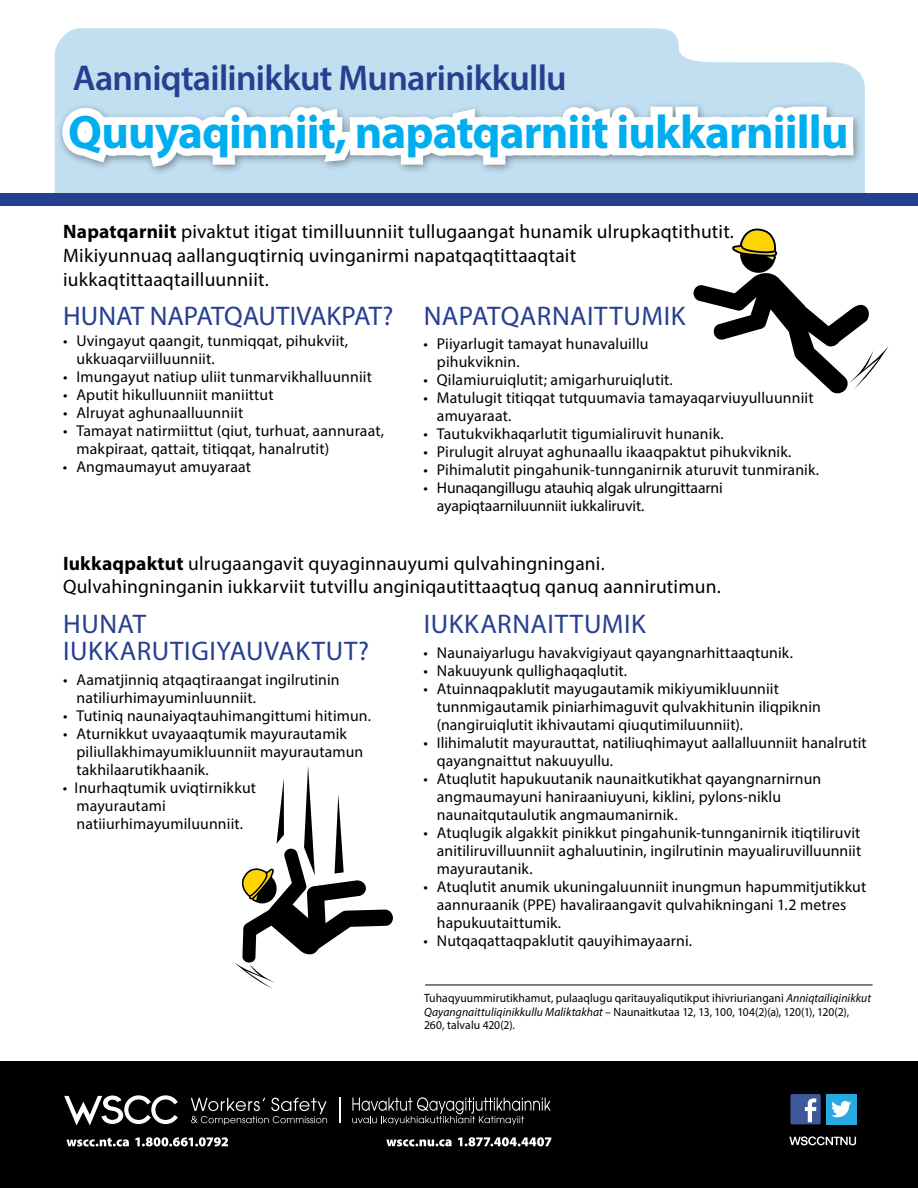
<style>
.page{position:relative;width:918px;height:1188px;background:#fff}
.page>*{position:absolute;margin:0;border:0;box-sizing:border-box;transform-origin:0 0}
.t1{font:700 87px "Myriad Pro";letter-spacing:-.02em;color:#00aeef}
.t2{font:700 47.25px "Myriad Pro";letter-spacing:-.02em;color:#00aeef}
.t3{font:600 45.9px "Myriad Pro";letter-spacing:-.02em;color:#25408f}
.t4{font:600 36px "Myriad Pro";letter-spacing:-.02em;color:#25408f}
.t5{font:27px/27px "Myriad Pro";letter-spacing:.015em;color:#25408f}
.t6{font:27px "Myriad Pro";letter-spacing:-.005em;color:#25408f}
.t7{font:19.5px/24px "Myriad Pro";letter-spacing:.01em;color:#000}
.t8{font:15.75px/18px "Myriad Pro";letter-spacing:.01em;color:#000}
.t9{font:15.75px/18px "Myriad Pro";letter-spacing:-.01em;color:#000}
.t10{font:12px/13.5px "Myriad Pro";letter-spacing:.005em;color:#000}
.s1{font-weight:700}
.s2{font-style:italic}
</style>
<div class="page">
<div style="left:1px;top:1061px;width:917px;height:127px;background:#000"></div>
<div style="left:790px;top:1094px;width:31px;height:30px;background:#3e5899;border-radius:2px"></div>
<svg style="left:805px;top:1098px;width:11px;height:24px"></svg>
<div style="left:826px;top:1094px;width:30px;height:30px;background:#27aae1"></div>
<svg style="left:831px;top:1101px;width:20px;height:16px"></svg>
<svg style="left:789px;top:1136px;width:67px;height:9px"></svg>
<svg style="left:66px;top:1138px;width:63px;height:8px"></svg>
<svg style="left:135px;top:1137px;width:93px;height:9px"></svg>
<svg style="left:386px;top:1139px;width:66px;height:7px"></svg>
<svg style="left:458px;top:1137px;width:93px;height:9px"></svg>
<svg style="left:191px;top:1098px;width:136px;height:27px"></svg>
<hr style="left:339px;top:1097px;width:2px;height:26px;background:#fff">
<svg style="left:64px;top:1095px;width:114px;height:31px"></svg>
<svg style="left:352px;top:1097px;width:199px;height:28px"></svg>
<svg style="left:235px;top:766px;width:158px;height:223px"></svg>
<svg style="left:55px;top:29px;width:810px;height:164px;background:#c9e3f2"></svg>
<div style="left:0;top:193px;width:918px;height:13px;background:#25408f"></div>
<svg style="left:55px;top:92px;width:807px;height:101px"></svg>
<hr style="left:425px;top:985px;width:448px;height:1px;background:#000">
<svg style="left:694px;top:229px;width:195px;height:164px"></svg>
<h3 class="t3" style="left:73px;top:35px;width:253px">Safety &amp; Care</h3>
<h1 class="t1" style="left:74px;top:83px;width:753px">Slips, Trips, and Falls</h1>
<h3 class="t4" style="left:73px;top:55px;width:495px">Aanniqtailinikkut Munarinikkullu</h3>
<h2 class="t2" style="left:68px;top:101px;width:782px">Quuyaqinniit, napatqarniit iukkarniillu</h2>
<p class="t7" style="left:63px;top:219px;width:672px"><span class="s1">Napatqarniit</span> pivaktut itigat timilluunniit tullugaangat hunamik ulrupkaqtithutit.<br>Mikiyunnuaq aallanguqtirniq uvinganirmi napatqaqtittaaqtait iukkaqtittaaqtailluunniit.</p>
<h3 class="t6" style="left:63px;top:299px;width:332px">HUNAT NAPATQAUTIVAKPAT?</h3>
<p class="t8" style="left:76px;top:331px;width:273px;text-indent:-13px">• Uvingayut qaangit, tunmiqqat, pihukviit, ukkuaqarviilluunniit.</p>
<p class="t8" style="left:63px;top:367px;width:310px">• Imungayut natiup uliit tunmarvikhalluunniit</p>
<p class="t8" style="left:63px;top:385px;width:212px">• Aputit hikulluunniit maniittut</p>
<p class="t8" style="left:63px;top:403px;width:182px">• Alruyat aghunaalluunniit</p>
<p class="t8" style="left:76px;top:421px;width:309px;text-indent:-13px">• Tamayat natirmiittut (qiut, turhuat, aannuraat, makpiraat, qattait, titiqqat, hanalrutit)</p>
<p class="t8" style="left:63px;top:457px;width:190px">• Angmaumayut amuyaraat</p>
<h3 class="t5" style="left:424px;top:302px;width:263px">NAPATQARNAITTUMIK</h3>
<p class="t8" style="left:437px;top:335px;width:213px;text-indent:-13px">• Piiyarlugit tamayat hunavaluillu pihukviknin.</p>
<p class="t8" style="left:423px;top:371px;width:251px">• Qilamiuruiqlutit; amigarhuruiqlutit.</p>
<p class="t8" style="left:437px;top:389px;width:378px;text-indent:-13px">• Matulugit titiqqat tutquumavia tamayaqarviuyulluunniit amuyaraat.</p>
<p class="t8" style="left:423px;top:425px;width:302px">• Tautukvikhaqarlutit tigumialiruvit hunanik.</p>
<p class="t8" style="left:423px;top:443px;width:370px">• Pirulugit alruyat aghunaallu ikaaqpaktut pihukviknik.</p>
<p class="t8" style="left:423px;top:461px;width:397px">• Pihimalutit pingahunik-tunnganirnik aturuvit tunmiranik.</p>
<p class="t9" style="left:437px;top:479px;width:287px;text-indent:-13px">• Hunaqangillugu atauhiq algak ulrungittaarni ayapiqtaarniluunniit iukkaliruvit.</p>
<p class="t7" style="left:63px;top:551px;width:659px;line-height:23.4px"><span class="s1">Iukkaqpaktut</span> ulrugaangavit quyaginnauyumi qulvahingningani.<br>Qulvahingninganin iukkarviit tutvillu anginiqautittaaqtuq qanuq aannirutimun.</p>
<h3 class="t5" style="left:63px;top:610px;width:307px">HUNAT<br>IUKKARUTIGIYAUVAKTUT?</h3>
<p class="t8" style="left:76px;top:671px;width:265px;text-indent:-13px">• Aamatjinniq atqaqtiraangat ingilrutinin natiliurhimayuminluunniit.</p>
<p class="t8" style="left:63px;top:707px;width:310px">• Tutiniq naunaiyaqtauhimangittumi hitimun.</p>
<p class="t8" style="left:76px;top:725px;width:288px;text-indent:-13px">• Aturnikkut uvayaaqtumik mayurautamik piliullakhimayumikluunniit mayurautamun takhilaarutikhaanik.</p>
<p class="t8" style="left:76px;top:779px;width:181px;text-indent:-13px">• Inurhaqtumik uviqtirnikkut mayurautami natiiurhimayumiluunniit.</p>
<h3 class="t5" style="left:424px;top:610px;width:224px">IUKKARNAITTUMIK</h3>
<p class="t8" style="left:423px;top:644px;width:371px">• Naunaiyarlugu havakvigiyaut qayangnarhittaaqtunik.</p>
<p class="t8" style="left:423px;top:662px;width:205px">• Nakuuyunk qullighaqaqlutit.</p>
<p class="t8" style="left:437px;top:680px;width:386px;text-indent:-13px">• Atuinnaqpaklutit mayugautamik mikiyumikluunniit tunnmigautamik piniarhimaguvit qulvakhitunin iliqpiknin (nangiruiqlutit ikhivautami qiuqutimiluunniit).</p>
<p class="t8" style="left:437px;top:734px;width:431px;text-indent:-14px">• Ilihimalutit mayurauttat, natiliuqhimayut aallalluunniit hanalrutit qayangnaittut nakuuyullu.</p>
<p class="t8" style="left:437px;top:770px;width:386px;text-indent:-13px">• Atuqlutit hapukuutanik naunaitkutikhat qayangnarnirnun angmaumayuni haniraaniuyuni, kiklini, pylons-niklu naunaitqutaulutik angmaumanirnik.</p>
<p class="t8" style="left:437px;top:824px;width:426px;text-align:justify;text-indent:-13px">• Atuqlugik algakkit pinikkut pingahunik-tunnganirnik itiqtiliruvit anitiliruvilluunniit aghaluutinin, ingilrutinin mayualiruvilluunniit mayurautanik.</p>
<p class="t8" style="left:437px;top:878px;width:431px;text-indent:-13px">• Atuqlutit anumik ukuningaluunniit inungmun hapummitjutikkut aannuraanik (PPE) havaliraangavit qulvahikningani 1.2 metres hapukuutaittumik.</p>
<p class="t8" style="left:423px;top:932px;width:270px">• Nutqaqattaqpaklutit qauyihimayaarni.</p>
<p class="t10" style="left:424px;top:991px;width:448px">Tuhaqyuummirutikhamut, pulaaqlugu qaritauyaliqutikput ihivriuriangani <span class="s2">Anniqtailiqinikkut<br>Qayangnaittuliqinikkullu Maliktakhat</span> – Naunaitkutaa 12, 13, 100, 104(2)(a), 120(1), 120(2),<br>260, talvalu 420(2).</p>
</div>
